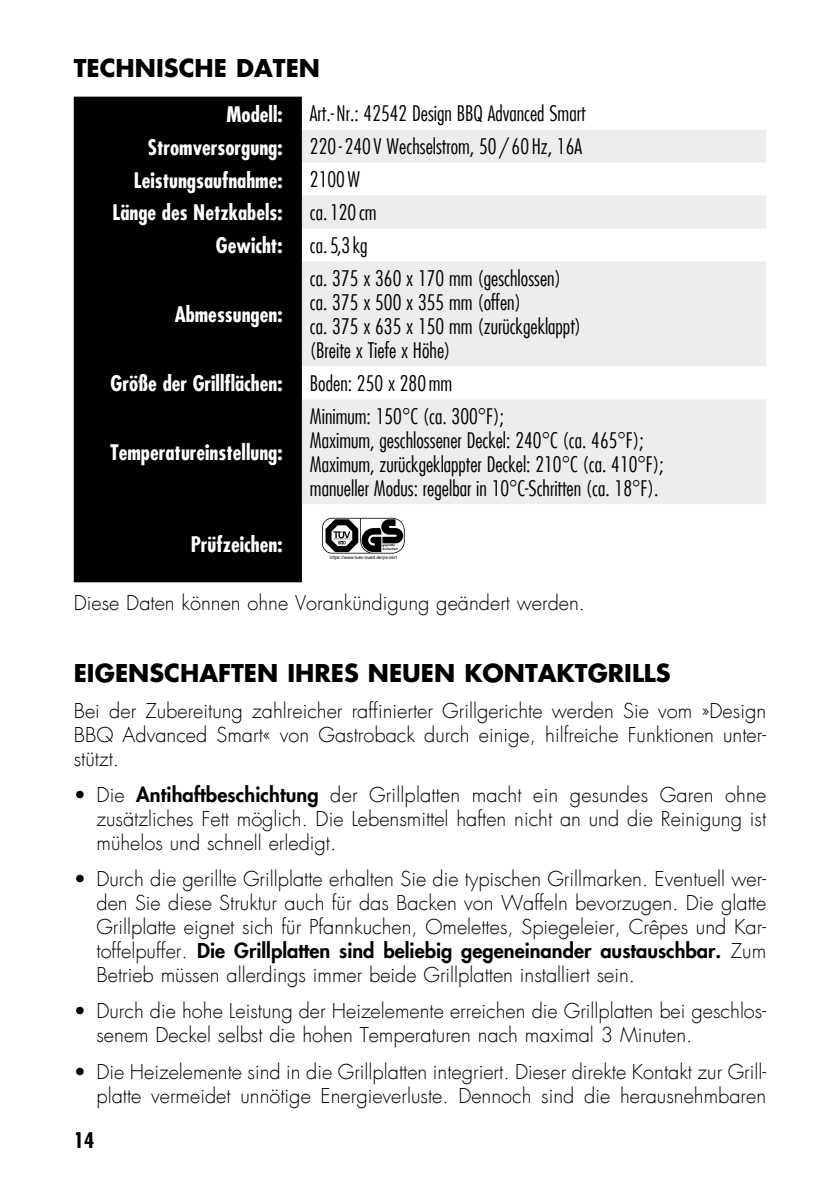
<style>
.page{position:relative;width:840px;height:1191px;background:#fff}
.page>*{position:absolute;margin:0;border:0;box-sizing:border-box;transform-origin:0 0}
.t1{font:700 24px "Futura LT";color:#000}
.t2{font:300 condensed 21px/24px "Futura LT";color:#000}
.t3{font:700 condensed 21px "Futura LT";color:#fff}
.t4{font:700 condensed 21px "Futura LT";color:#000}
.t5{font:300 20px/24px "Futura LT";color:#000;text-align:justify}
.t6{font:4.6px "Arial";color:#000}
.s1{font-weight:800}
</style>
<div class="page">
<div style="left:74px;top:97px;width:228px;height:485px;background:#000"></div>
<svg style="left:302px;top:130px;width:463px;height:374px;fill:#ededed"></svg>
<svg style="left:322px;top:518px;width:82px;height:35px"></svg>
<p class="t1" style="left:74px;top:52px;width:248px">TECHNISCHE DATEN</p>
<p class="t3" style="left:226px;top:101px;width:58px">Modell:</p>
<p class="t2" style="left:310px;top:102px;width:277px">Art.- Nr.: 42542 Design BBQ Advanced Smart</p>
<p class="t3" style="left:148px;top:134px;width:136px">Stromversorgung:</p>
<p class="t2" style="left:310px;top:135px;width:273px">220 - 240 V Wechselstrom, 50 / 60 Hz, 16A</p>
<p class="t3" style="left:134px;top:167px;width:150px">Leistungsaufnahme:</p>
<p class="t2" style="left:310px;top:168px;width:52px">2100W</p>
<p class="t3" style="left:112px;top:200px;width:171px">Länge des Netzkabels:</p>
<p class="t2" style="left:310px;top:200px;width:68px">ca. 120 cm</p>
<p class="t3" style="left:216px;top:233px;width:68px">Gewicht:</p>
<p class="t2" style="left:310px;top:233px;width:59px">ca. 5,3 kg</p>
<p class="t3" style="left:174px;top:301px;width:109px">Abmessungen:</p>
<p class="t2" style="left:310px;top:266px;width:272px">ca. 375 x 360 x 170 mm (geschlossen) ca. 375 x 500 x 355 mm (offen)<br>ca. 375 x 635 x 150 mm (zurückgeklappt) (Breite x Tiefe x Höhe)</p>
<p class="t3" style="left:111px;top:370px;width:173px">Größe der Grillflächen:</p>
<p class="t2" style="left:310px;top:371px;width:144px">Boden: 250 x 280mm</p>
<p class="t3" style="left:110px;top:439px;width:174px">Temperatureinstellung:</p>
<p class="t3" style="left:190px;top:531px;width:93px">Prüfzeichen:</p>
<p class="t2" style="left:310px;top:404px;width:355px">Minimum: 150°C (ca. 300°F);<br>Maximum, geschlossener Deckel: 240°C (ca. 465°F); Maximum, zurückgeklappter Deckel: 210°C (ca. 410°F); manueller Modus: regelbar in 10°C-Schritten (ca. 18°F).</p>
<p class="t6" style="left:329px;top:554px;width:69px">https://www.tuev-sued.de/ps-zert</p>
<p class="t5" style="left:74px;top:591px;width:512px">Diese Daten können ohne Vorankündigung geändert werden.</p>
<p class="t1" style="left:74px;top:657px;width:598px">EIGENSCHAFTEN IHRES NEUEN KONTAKTGRILLS</p>
<p class="t5" style="left:74px;top:699px;width:693px">Bei der Zubereitung zahlreicher raffinierter Grillgerichte werden Sie vom »Design BBQ Advanced Smart« von Gastroback durch einige, hilfreiche Funktionen unter&shy;stützt.</p>
<p class="t5" style="left:96px;top:783px;width:671px;text-indent:-23px">• Die <span class="s1">Antihaftbeschichtung</span> der Grillplatten macht ein gesundes Garen ohne zusätzliches Fett möglich. Die Lebensmittel haften nicht an und die Reinigung ist mühelos und schnell erledigt.</p>
<p class="t5" style="left:96px;top:867px;width:671px;text-indent:-23px">• Durch die gerillte Grillplatte erhalten Sie die typischen Grillmarken. Eventuell wer&shy;den Sie diese Struktur auch für das Backen von Waffeln bevorzugen. Die glatte Grillplatte eignet sich für Pfannkuchen, Omelettes, Spiegeleier, Crêpes und Kar&shy;toffelpuffer. <span class="s1">Die Grillplatten sind beliebig gegeneinander austauschbar.</span> Zum Betrieb müssen allerdings immer beide Grillplatten installiert sein.</p>
<p class="t5" style="left:96px;top:999px;width:671px;text-indent:-23px">• Durch die hohe Leistung der Heizelemente erreichen die Grillplatten bei geschlos&shy;senem Deckel selbst die hohen Temperaturen nach maximal 3 Minuten.</p>
<p class="t5" style="left:74px;top:1059px;width:693px;text-align:right">• Die Heizelemente sind in die Grillplatten integriert. Dieser direkte Kontakt zur Grill&shy;platte vermeidet unnötige Energieverluste. Dennoch sind die herausnehmbaren</p>
<p class="t4" style="left:74px;top:1127px;width:22px">14</p>
</div>
